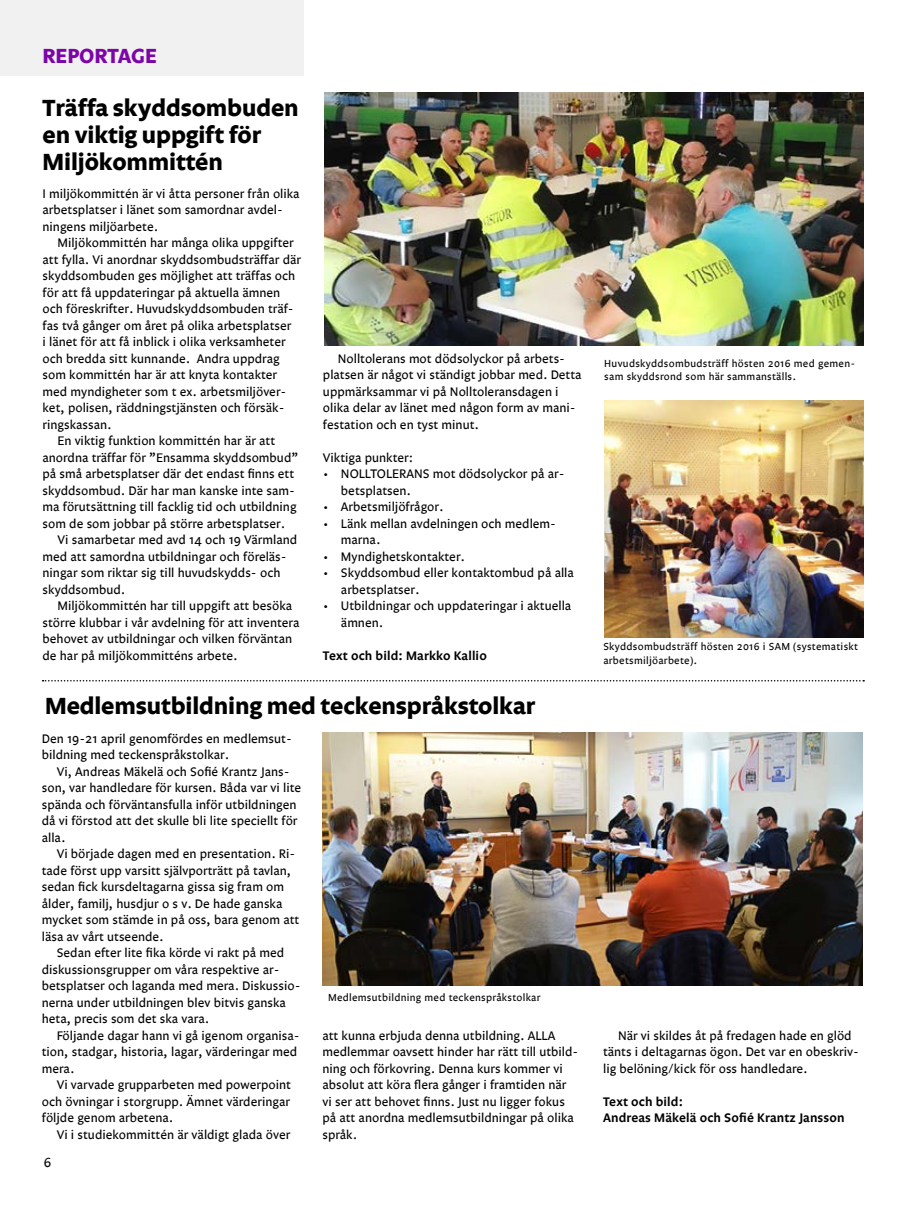
<style>
.page{position:relative;width:915px;height:1212px;background:#fff}
.page>*{position:absolute;margin:0;border:0;box-sizing:border-box;transform-origin:0 0}
.t1{font:700 24px/27px "Legato";letter-spacing:-.005em;color:#000}
.t2{font:700 21px "Legato";letter-spacing:-.005em;color:#7d05a8}
.t3{font:13.5px "Legato";color:#000}
.t4{font:12.75px/16.5px "Legato";color:#000}
.t5{font:600 12.75px/16.5px "Legato";letter-spacing:.01em;color:#000}
.t6{font:10.5px/13.5px "Legato";letter-spacing:.025em;color:#000}
</style>
<div class="page">
<div style="left:0;top:0;width:303px;height:76px;background:#f1f1f1"></div>
<img style="left:322px;top:732px;width:540px;height:254px">
<img style="left:324px;top:92px;width:539px;height:254px">
<img style="left:604px;top:400px;width:259px;height:237px">
<svg style="left:43px;top:680px;width:820px;height:1px"></svg>
<h2 class="t2" style="left:43px;top:44px;width:116px">REPORTAGE</h2>
<h1 class="t1" style="left:43px;top:95px;width:257px">Träffa skyddsombuden en viktig uppgift för<br>Miljökommittén</h1>
<p class="t4" style="left:43px;top:186px;width:258px">I miljökommittén är vi åtta personer från olika arbetsplatser i länet som samordnar avdel&shy;ningens miljöarbete.</p>
<p class="t4" style="left:57px;top:236px;width:238px">Miljökommittén har många olika uppgifter</p>
<p class="t4" style="left:43px;top:252px;width:260px">att fylla. Vi anordnar skyddsombudsträffar där</p>
<p class="t4" style="left:43px;top:269px;width:254px">skyddsombuden ges möjlighet att träffas och</p>
<p class="t4" style="left:43px;top:285px;width:239px">för att få uppdateringar på aktuella ämnen</p>
<p class="t4" style="left:43px;top:302px;width:253px">och föreskrifter. Huvudskyddsombuden träf-</p>
<p class="t4" style="left:43px;top:318px;width:250px">fas två gånger om året på olika arbetsplatser</p>
<p class="t4" style="left:43px;top:335px;width:244px">i länet för att få inblick i olika verksamheter</p>
<p class="t4" style="left:43px;top:351px;width:238px">och bredda sitt kunnande. Andra uppdrag</p>
<p class="t4" style="left:43px;top:368px;width:236px">som kommittén har är att knyta kontakter</p>
<p class="t4" style="left:43px;top:384px;width:245px">med myndigheter som t ex. arbetsmiljöver-</p>
<p class="t4" style="left:43px;top:401px;width:243px">ket, polisen, räddningstjänsten och försäk-</p>
<p class="t4" style="left:43px;top:417px;width:70px">ringskassan.</p>
<p class="t4" style="left:57px;top:434px;width:219px">En viktig funktion kommittén har är att</p>
<p class="t4" style="left:43px;top:450px;width:257px">anordna träffar för ”Ensamma skyddsombud”</p>
<p class="t4" style="left:43px;top:467px;width:253px">på små arbetsplatser där det endast finns ett</p>
<p class="t4" style="left:43px;top:483px;width:254px">skyddsombud. Där har man kanske inte sam-</p>
<p class="t4" style="left:43px;top:500px;width:255px">ma förutsättning till facklig tid och utbildning</p>
<p class="t4" style="left:43px;top:516px;width:244px">som de som jobbar på större arbetsplatser.</p>
<p class="t4" style="left:57px;top:533px;width:241px">Vi samarbetar med avd 14 och 19 Värmland</p>
<p class="t4" style="left:43px;top:549px;width:246px">med att samordna utbildningar och föreläs-</p>
<p class="t4" style="left:43px;top:566px;width:239px">ningar som riktar sig till huvudskydds- och</p>
<p class="t4" style="left:43px;top:582px;width:84px">skyddsombud.</p>
<p class="t4" style="left:57px;top:599px;width:236px">Miljökommittén har till uppgift att besöka</p>
<p class="t4" style="left:43px;top:615px;width:258px">större klubbar i vår avdelning för att inventera</p>
<p class="t4" style="left:43px;top:632px;width:251px">behovet av utbildningar och vilken förväntan</p>
<p class="t4" style="left:43px;top:648px;width:196px">de har på miljökommitténs arbete.</p>
<p class="t4" style="left:323px;top:351px;width:260px;text-indent:15px">Nolltolerans mot dödsolyckor på arbets&shy;platsen är något vi ständigt jobbar med. Detta uppmärksammar vi på Nolltoleransdagen i olika delar av länet med någon form av mani&shy;festation och en tyst minut.</p>
<p class="t4" style="left:323px;top:450px;width:92px">Viktiga punkter:</p>
<p class="t4" style="left:341px;top:466px;width:225px;text-indent:-18px">• NOLLTOLERANS mot dödsolyckor på ar&shy;betsplatsen.</p>
<p class="t4" style="left:323px;top:499px;width:122px">• Arbetsmiljöfrågor.</p>
<p class="t4" style="left:341px;top:516px;width:216px;text-indent:-18px">• Länk mellan avdelningen och medlem&shy;marna.</p>
<p class="t4" style="left:323px;top:549px;width:143px">• Myndighetskontakter.</p>
<p class="t4" style="left:341px;top:565px;width:234px;text-indent:-18px">• Skyddsombud eller kontaktombud på alla arbetsplatser.</p>
<p class="t4" style="left:341px;top:598px;width:232px;text-indent:-18px">• Utbildningar och uppdateringar i aktuella ämnen.</p>
<p class="t5" style="left:323px;top:648px;width:165px">Text och bild: Markko Kallio</p>
<h1 class="t1" style="left:45px;top:693px;width:492px">Medlemsutbildning med teckenspråkstolkar</h1>
<p class="t6" style="left:604px;top:357px;width:252px">Huvudskyddsombudsträff hösten 2016 med gemen&shy;sam skyddsrond som här sammanställs.</p>
<p class="t6" style="left:603px;top:640px;width:256px">Skyddsombudsträff hösten 2016 i SAM (systematiskt arbetsmiljöarbete).</p>
<p class="t4" style="left:42px;top:731px;width:251px">Den 19-21 april genomfördes en medlemsut&shy;bildning med teckenspråkstolkar.</p>
<p class="t4" style="left:42px;top:764px;width:261px;text-indent:15px">Vi, Andreas Mäkelä och Sofié Krantz Jans&shy;son, var handledare för kursen. Båda var vi lite spända och förväntansfulla inför utbildningen då vi förstod att det skulle bli lite speciellt för alla.</p>
<p class="t4" style="left:42px;top:846px;width:259px;text-indent:15px">Vi började dagen med en presentation. Ri&shy;tade först upp varsitt självporträtt på tavlan, sedan fick kursdeltagarna gissa sig fram om ålder, familj, husdjur o s v. De hade ganska mycket som stämde in på oss, bara genom att läsa av vårt utseende.</p>
<p class="t4" style="left:42px;top:945px;width:260px;text-indent:15px">Sedan efter lite fika körde vi rakt på med diskussionsgrupper om våra respektive ar&shy;betsplatser och laganda med mera. Diskussio&shy;nerna under utbildningen blev bitvis ganska heta, precis som det ska vara.</p>
<p class="t4" style="left:42px;top:1028px;width:259px;text-indent:15px">Följande dagar hann vi gå igenom organisa&shy;tion, stadgar, historia, lagar, värderingar med mera.</p>
<p class="t4" style="left:42px;top:1077px;width:250px;text-align:justify;text-indent:15px">Vi varvade grupparbeten med powerpoint och övningar i storgrupp. Ämnet värderingar följde genom arbetena.</p>
<p class="t4" style="left:57px;top:1127px;width:235px">Vi i studiekommittén är väldigt glada över</p>
<p class="t3" style="left:44px;top:1154px;width:9px">6</p>
<p class="t6" style="left:328px;top:991px;width:214px">Medlemsutbildning med teckenspråkstolkar</p>
<p class="t4" style="left:322px;top:1028px;width:257px">att kunna erbjuda denna utbildning. ALLA medlemmar oavsett hinder har rätt till utbild&shy;ning och förkovring. Denna kurs kommer vi absolut att köra flera gånger i framtiden när vi ser att behovet finns. Just nu ligger fokus på att anordna medlemsutbildningar på olika språk.</p>
<p class="t4" style="left:603px;top:1028px;width:257px;text-indent:15px">När vi skildes åt på fredagen hade en glöd tänts i deltagarnas ögon. Det var en obeskriv&shy;lig belöning/kick för oss handledare.</p>
<p class="t5" style="left:603px;top:1093px;width:243px">Text och bild:<br>Andreas Mäkelä och Sofié Krantz Jansson</p>
</div>
